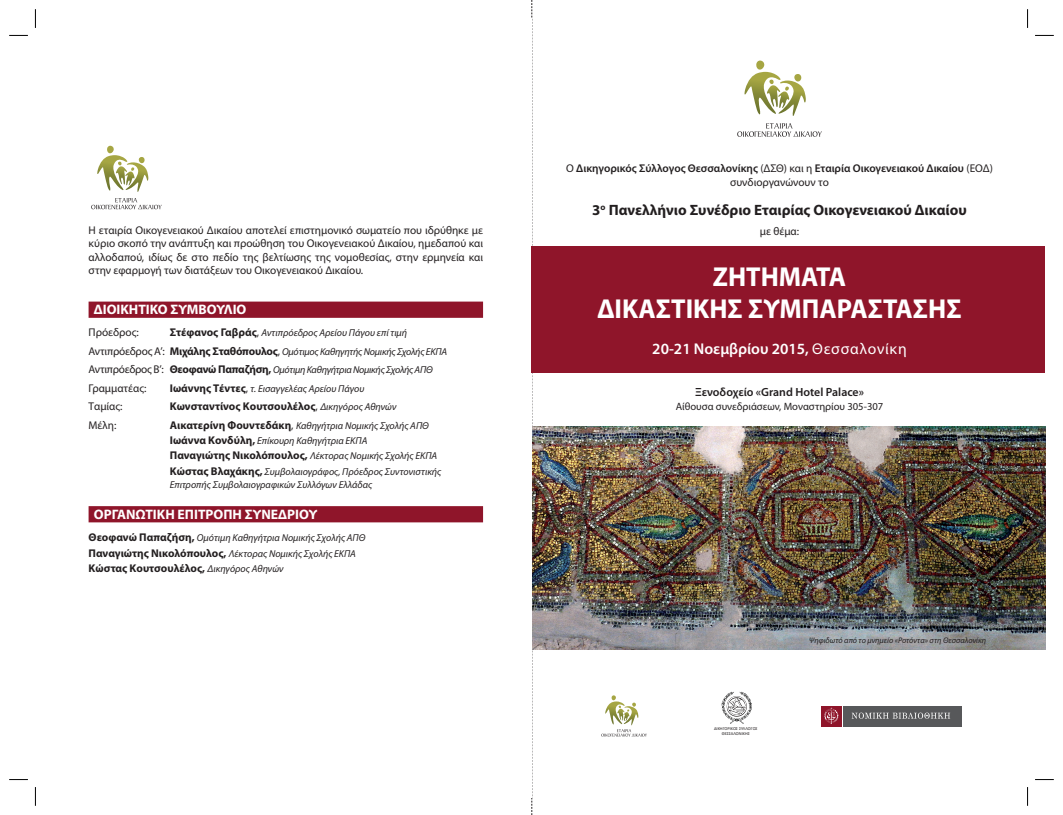
<style>
.page{position:relative;width:1063px;height:815px;background:#fff}
.page>*{position:absolute;margin:0;border:0;box-sizing:border-box;transform-origin:0 0}
.t1{font:700 27.5px/32.5px "Myriad Pro";color:#fff;text-align:center;scale:.96 1}
.t2{font:600 15.62px "Myriad Pro";color:#fff}
.t3{font:700 15px "Myriad Pro";color:#231f20}
.t4{font:700 13.75px "Myriad Pro";color:#fff}
.t5{font:600 11.88px "Myriad Pro";color:#231f20}
.text{font:11.25px/13.1px "Myriad Pro";color:#231f20;text-align:justify}
.text-2{font:700 11.25px "Myriad Pro";color:#231f20}
.t6{font:600 11.25px "Myriad Pro";color:#231f20}
.t7{font:10.62px "Myriad Pro";color:#231f20}
.text-3{font:italic 10px/13.5px "Myriad Pro";color:#231f20}
.text-4{font:italic 10px "Myriad Pro";letter-spacing:-.02em;color:#231f20}
.text-5{font:italic 10px "Myriad Pro";letter-spacing:-.025em;color:#231f20}
.t8{font:italic 8.12px "Myriad Pro";color:#231f20}
.t9{font:4.38px/5.4px "Calibri";color:#231f20;text-align:center}
.s1{font-weight:400}
.s2{font-weight:700;font-style:normal;font-size:11.25px}
.s3{font-style:normal;font-size:11.25px}
.s4{font-weight:400;font-style:italic;font-size:10px}
</style>
<div class="page">
<svg style="left:531px;top:0;width:1px;height:815px"></svg>
<img style="left:532px;top:426px;width:513px;height:224px">
<div style="left:18px;top:18px;width:514px;height:779px;background:#fff"></div>
<div style="left:531px;top:247px;width:514px;height:126px;background:#8f152a"></div>
<svg style="left:91px;top:146px;width:71px;height:63px"></svg>
<svg style="left:737px;top:61px;width:85px;height:76px"></svg>
<div style="left:89px;top:302px;width:394px;height:16px;background:#8f152a"></div>
<div style="left:89px;top:506px;width:394px;height:16px;background:#8f152a"></div>
<div style="left:821px;top:706px;width:21px;height:20px;background:#8f152a"></div>
<svg style="left:824px;top:708px;width:14px;height:16px"></svg>
<div style="left:843px;top:706px;width:119px;height:20px;background:#57585a"></div>
<svg style="left:852px;top:713px;width:98px;height:6px"></svg>
<svg style="left:601px;top:695px;width:46px;height:42px"></svg>
<svg style="left:722px;top:692px;width:30px;height:32px"></svg>
<svg style="left:9px;top:35px;width:19px;height:1px"></svg>
<svg style="left:1035px;top:35px;width:19px;height:1px"></svg>
<svg style="left:9px;top:779px;width:19px;height:1px"></svg>
<svg style="left:1035px;top:779px;width:19px;height:1px"></svg>
<svg style="left:35px;top:9px;width:1px;height:19px"></svg>
<svg style="left:35px;top:787px;width:1px;height:19px"></svg>
<svg style="left:1027px;top:9px;width:1px;height:19px"></svg>
<svg style="left:1027px;top:787px;width:1px;height:19px"></svg>
<p class="t6" style="left:566px;top:161px;width:428px"><span class="s1">Ο</span> Δικηγορικός Σύλλογος Θεσσαλονίκης <span class="s1">(ΔΣΘ) και η</span> Εταιρία Οικογενειακού Δικαίου <span class="s1">(ΕΟΔ)</span></p>
<p class="text" style="left:730px;top:175px;width:100px">συνδιοργανώνουν το</p>
<p class="t3" style="left:592px;top:200px;width:376px">3<sup>ο</sup> Πανελλήνιο Συνέδριο Εταιρίας Οικογενειακού Δικαίου</p>
<p class="text" style="left:89px;top:224px;width:396px">Η εταιρία Οικογενειακού Δικαίου αποτελεί επιστημονικό σωματείο που ιδρύθηκε με</p>
<p class="text" style="left:760px;top:225px;width:41px">με θέμα:</p>
<p class="text" style="left:89px;top:237px;width:396px">κύριο σκοπό την ανάπτυξη και προώθηση του Οικογενειακού Δικαίου, ημεδαπού και αλλοδαπού, ιδίως δε στο πεδίο της βελτίωσης της νομοθεσίας, στην ερμηνεία και στην εφαρμογή των διατάξεων του Οικογενειακού Δικαίου.</p>
<p class="t4" style="left:94px;top:301px;width:154px">ΔΙΟΙΚΗΤΙΚΟ ΣΥΜΒΟΥΛΙΟ</p>
<p class="text" style="left:89px;top:326px;width:52px">Πρόεδρος:</p>
<p class="text-3" style="left:170px;top:326px;width:239px"><span class="s2">Στέφανος Γαβράς</span><span class="s3">,</span> Αντιπρόεδρος Αρείου Πάγου επί τιμή</p>
<p class="text-4" style="left:89px;top:345px;width:360px"><span class="s3">Αντιπρόεδρος A’:</span> <span class="s2">Μιχάλης Σταθόπουλος</span><span class="s3">,</span> Ομότιμος Καθηγητής Νομικής Σχολής ΕΚΠΑ</p>
<p class="text-5" style="left:89px;top:364px;width:346px"><span class="s3">Αντιπρόεδρος B’:</span> <span class="s2">Θεοφανώ Παπαζήση,</span> Ομότιμη Καθηγήτρια Νομικής Σχολής ΑΠΘ</p>
<p class="text" style="left:89px;top:381px;width:59px">Γραμματέας:</p>
<p class="text-3" style="left:170px;top:381px;width:196px"><span class="s2">Ιωάννης Τέντες</span><span class="s3">,</span> τ. Εισαγγελέας Αρείου Πάγου</p>
<p class="text" style="left:89px;top:400px;width:35px">Ταμίας:</p>
<p class="text-2" style="left:170px;top:399px;width:228px">Κωνσταντίνος Κουτσουλέλος<span class="s1">,</span> <span class="s4">Δικηγόρος Αθηνών</span></p>
<p class="text" style="left:89px;top:418px;width:29px">Μέλη:</p>
<p class="text-3" style="left:170px;top:419px;width:261px"><span class="s2">Αικατερίνη Φουντεδάκη</span><span class="s3">,</span> Καθηγήτρια Νομικής Σχολής ΑΠΘ</p>
<p class="text-3" style="left:170px;top:434px;width:199px"><span class="s2">Ιωάννα Κονδύλη,</span> Επίκουρη Καθηγήτρια ΕΚΠΑ</p>
<p class="text-3" style="left:170px;top:449px;width:269px"><span class="s2">Παναγιώτης Νικολόπουλος,</span> Λέκτορας Νομικής Σχολής ΕΚΠΑ</p>
<p class="text-3" style="left:170px;top:464px;width:273px"><span class="s2">Κώστας Βλαχάκης,</span> Συμβολαιογράφος, Πρόεδρος Συντονιστικής<br>Επιτροπής Συμβολαιογραφικών Συλλόγων Ελλάδας</p>
<p class="t4" style="left:94px;top:505px;width:225px">ΟΡΓΑΝΩΤΙΚΗ ΕΠΙΤΡΟΠΗ ΣΥΝΕΔΡΙΟΥ</p>
<p class="text-3" style="left:89px;top:531px;width:278px"><span class="s2">Θεοφανώ Παπαζήση,</span> Ομότιμη Καθηγήτρια Νομικής Σχολής ΑΠΘ</p>
<p class="text-3" style="left:89px;top:546px;width:269px"><span class="s2">Παναγιώτης Νικολόπουλος,</span> Λέκτορας Νομικής Σχολής ΕΚΠΑ</p>
<p class="text-2" style="left:89px;top:561px;width:197px">Κώστας Κουτσουλέλος, <span class="s4">Δικηγόρος Αθηνών</span></p>
<p class="t1" style="left:597px;top:260px;width:381px">ΖΗΤΗΜΑΤΑ<br>ΔΙΚΑΣΤΙΚΗΣ ΣΥΜΠΑΡΑΣΤΑΣΗΣ</p>
<p class="t2" style="left:652px;top:338px;width:256px">20-21 Νοεμβρίου 2015, <span class="s1">Θεσσαλονίκη</span></p>
<p class="t5" style="left:695px;top:384px;width:170px">Ξενοδοχείο «Grand Hotel Palace»</p>
<p class="t7" style="left:676px;top:400px;width:209px">Αίθουσα συνεδριάσεων, Μοναστηρίου 305-307</p>
<p class="t9" style="left:714px;top:726px;width:45px">ΔΙΚΗΓΟΡΙΚΟΣ ΣΥΛΛΟΓΟΣ<br>ΘΕΣΣΑΛΟΝΙΚΗΣ</p>
<p class="t8" style="left:809px;top:635px;width:179px">Ψηφιδωτό από το μνημείο «Ροτόντα» στη Θεσσαλονίκη</p>
</div>
